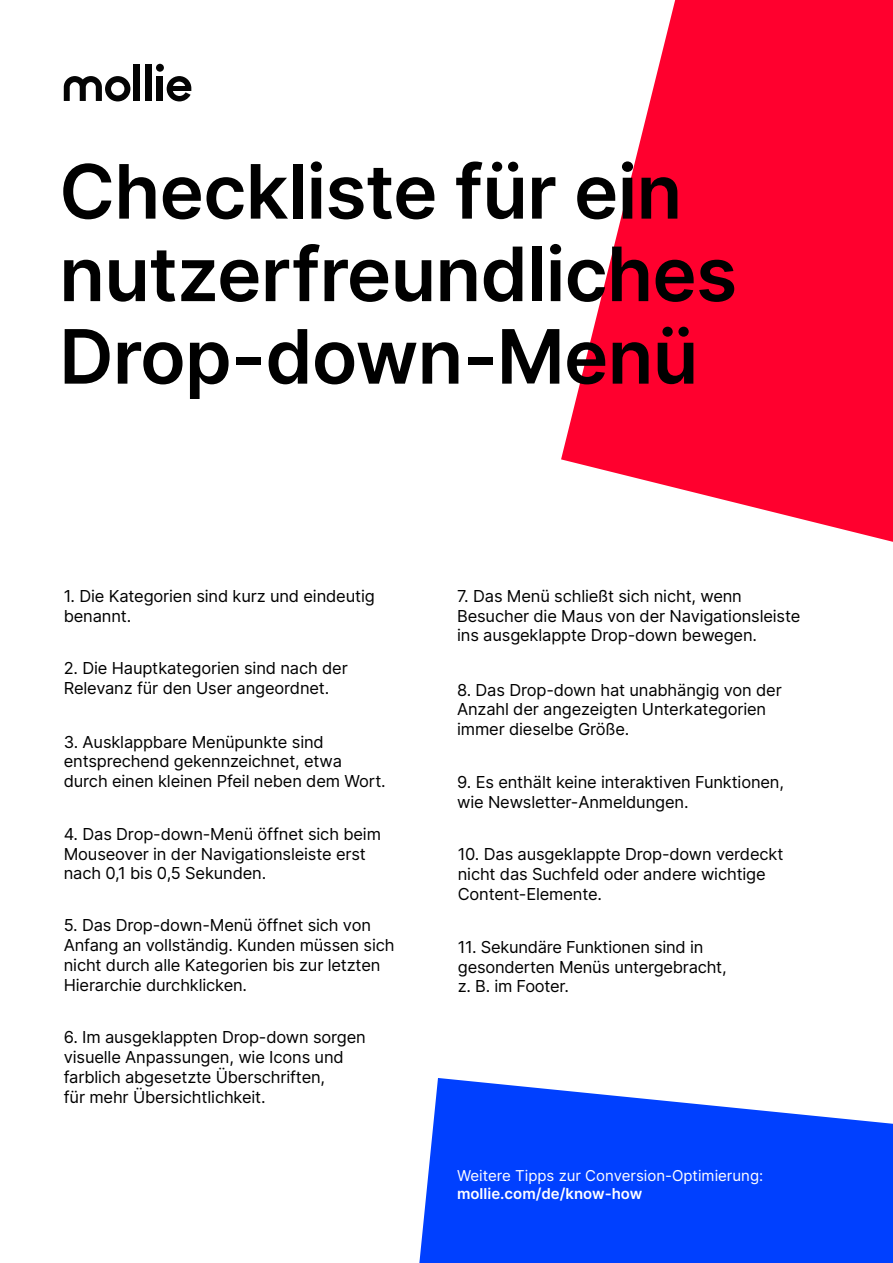
<style>
.page{position:relative;width:893px;height:1263px;background:#fff}
.page>*{position:absolute;margin:0;border:0;box-sizing:border-box;transform-origin:0 0}
.t1{font:600 75px/82.5px "Inter";letter-spacing:-.01em;color:#000}
.t2{font:16.5px/19.8px "Inter";letter-spacing:-.01em;color:#000}
.t3{font:15px "Inter";color:#fff}
.t4{font:600 15px "Inter";color:#fff}
</style>
<div class="page">
<svg style="left:561px;top:0;width:332px;height:542px;fill:#ff002e"></svg>
<svg style="left:419px;top:1078px;width:474px;height:185px;background:#235aff"></svg>
<div style="left:156px;top:64px;width:8px;height:8px;background:#040404;border-radius:50%"></div>
<svg style="left:64px;top:76px;width:66px;height:25px"></svg>
<div style="left:134px;top:64px;width:6px;height:37px;background:#040404"></div>
<div style="left:145px;top:64px;width:6px;height:37px;background:#040404"></div>
<div style="left:157px;top:77px;width:6px;height:24px;background:#040404"></div>
<svg style="left:167px;top:76px;width:24px;height:25px"></svg>
<h1 class="t1" style="left:59px;top:148px;width:679px">Checkliste für ein nutzerfreundliches<br>Drop-down-Menü</h1>
<p class="t2" style="left:64px;top:585px;width:312px">1. Die Kategorien sind kurz und eindeutig benannt.</p>
<p class="t2" style="left:64px;top:658px;width:285px">2. Die Hauptkategorien sind nach der<br>Relevanz für den User angeordnet.</p>
<p class="t2" style="left:64px;top:731px;width:323px">3. Ausklappbare Menüpunkte sind entsprechend gekennzeichnet, etwa durch einen kleinen Pfeil neben dem Wort.</p>
<p class="t2" style="left:64px;top:823px;width:319px">4. Das Drop-down-Menü öffnet sich beim<br>Mouseover in der Navigationsleiste erst nach 0,1 bis 0,5 Sekunden.</p>
<p class="t2" style="left:64px;top:915px;width:332px">5. Das Drop-down-Menü öffnet sich von Anfang an vollständig. Kunden müssen sich nicht durch alle Kategorien bis zur letzten Hierarchie durchklicken.</p>
<p class="t2" style="left:64px;top:1027px;width:304px">6. Im ausgeklappten Drop-down sorgen visuelle Anpassungen, wie Icons und farblich abgesetzte Überschriften,<br>für mehr Übersichtlichkeit.</p>
<p class="t2" style="left:457px;top:585px;width:345px">7. Das Menü schließt sich nicht, wenn<br>Besucher die Maus von der Navigationsleiste ins ausgeklappte Drop-down bewegen.</p>
<p class="t2" style="left:457px;top:679px;width:326px">8. Das Drop-down hat unabhängig von der<br>Anzahl der angezeigten Unterkategorien immer dieselbe Größe.</p>
<p class="t2" style="left:457px;top:771px;width:328px">9. Es enthält keine interaktiven Funktionen, wie Newsletter-Anmeldungen.</p>
<p class="t2" style="left:458px;top:844px;width:327px">10. Das ausgeklappte Drop-down verdeckt nicht das Suchfeld oder andere wichtige<br>Content-Elemente.</p>
<p class="t2" style="left:458px;top:937px;width:270px">11. Sekundäre Funktionen sind in gesonderten Menüs untergebracht, z. B. im Footer.</p>
<p class="t3" style="left:457px;top:1164px;width:308px">Weitere Tipps zur Conversion-Optimierung:</p>
<p class="t4" style="left:457px;top:1182px;width:187px">mollie.com/de/know-how</p>
</div>
